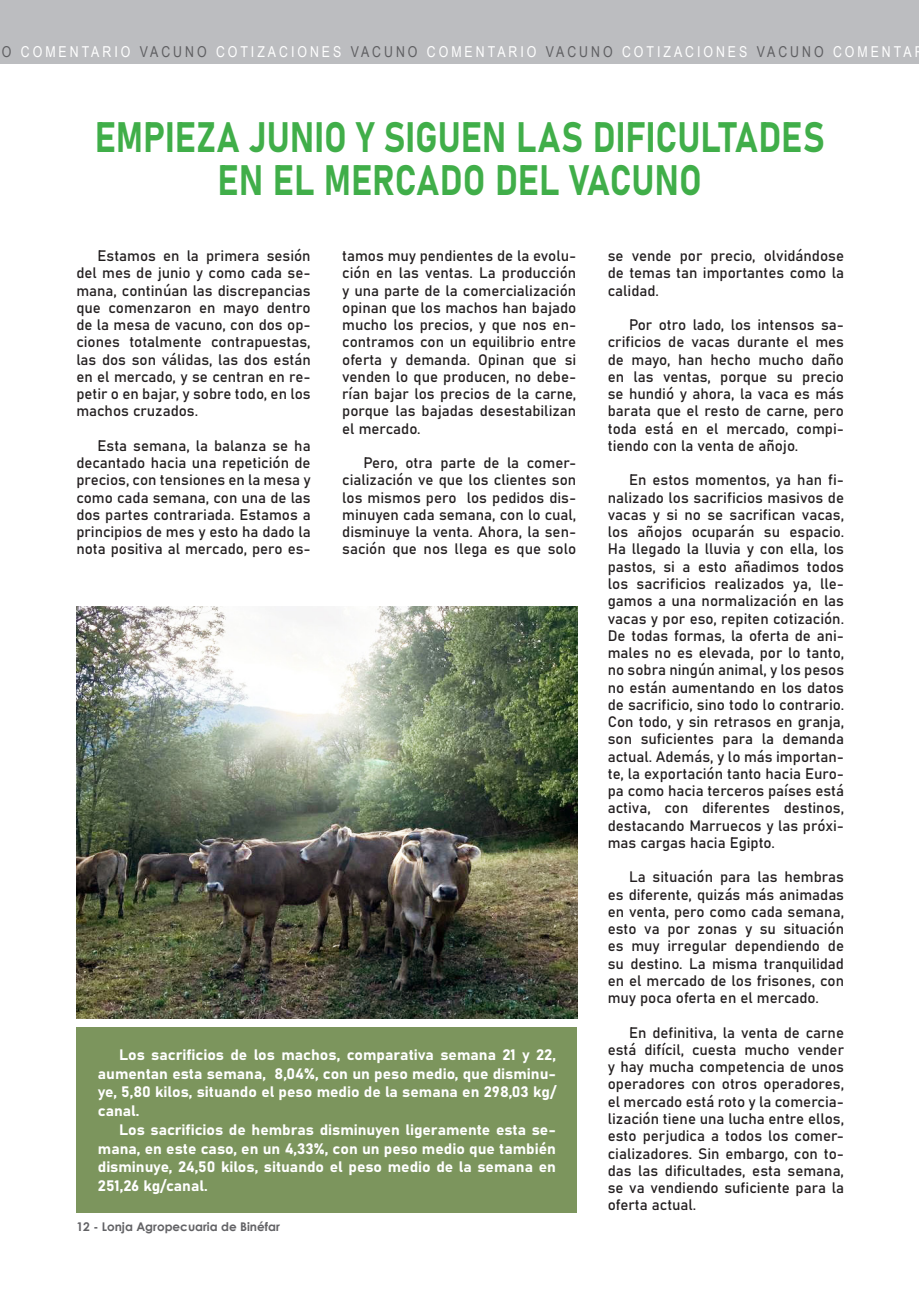
<style>
.page{position:relative;width:919px;height:1289px;background:#fff}
.page>*{position:absolute;margin:0;border:0;box-sizing:border-box;transform-origin:0 0}
.t1{font:42px/42px "Bahnschrift";color:#40ae49;text-align:center;scale:.84 1}
.t2{font:15px/17.2px "Bahnschrift";color:#231f20;text-align:justify}
.t3{font:15px/18.8px "Bahnschrift";color:#fff;text-align:justify;scale:1.05 1}
.t4{font:15px "Arial Narrow";letter-spacing:.2em;color:#fff}
.t5{font:700 12px "Century Gothic";color:#636366}
.s1{color:#5f5f62}
</style>
<div class="page">
<div style="left:0;top:0;width:918px;height:64px;background:#bcbdc0"></div>
<div style="left:77px;top:1026px;width:500px;height:186px;background:#7c955d"></div>
<img style="left:77px;top:606px;width:500px;height:412px">
<p class="t4" style="left:2px;top:40px;width:911px"><span class="s1">O</span> COMENTARIO <span class="s1">VACUNO</span> COTIZACIONES <span class="s1">VACUNO</span> COMENTARIO <span class="s1">VACUNO</span> COTIZACIONES <span class="s1">VACUNO</span> COMENTA</p>
<h1 class="t1" style="left:95px;top:114px;width:870px">EMPIEZA JUNIO Y SIGUEN LAS DIFICULTADES<br>EN EL MERCADO DEL VACUNO</h1>
<p class="t2" style="left:76px;top:246px;width:236px;text-indent:21px">Estamos en la primera sesión del mes de junio y como cada se&shy;mana, continúan las discrepancias que comenzaron en mayo dentro de la mesa de vacuno, con dos op&shy;ciones totalmente contrapuestas, las dos son válidas, las dos están en el mercado, y se centran en re&shy;petir o en bajar, y sobre todo, en los machos cruzados.</p>
<p class="t2" style="left:76px;top:436px;width:236px;text-indent:21px">Esta semana, la balanza se ha decantado hacia una repetición de precios, con tensiones en la mesa y como cada semana, con una de las dos partes contrariada. Estamos a principios de mes y esto ha dado la nota positiva al mercado, pero es-</p>
<p class="t2" style="left:342px;top:246px;width:235px">tamos muy pendientes de la evolu&shy;ción en las ventas. La producción y una parte de la comercialización opinan que los machos han bajado mucho los precios, y que nos en&shy;contramos con un equilibrio entre oferta y demanda. Opinan que si venden lo que producen, no debe&shy;rían bajar los precios de la carne, porque las bajadas desestabilizan el mercado.</p>
<p class="t2" style="left:342px;top:453px;width:235px;text-indent:21px">Pero, otra parte de la comer&shy;cialización ve que los clientes son los mismos pero los pedidos dis&shy;minuyen cada semana, con lo cual, disminuye la venta. Ahora, la sen&shy;sación que nos llega es que solo</p>
<p class="t3" style="left:98px;top:1044px;width:438px;text-indent:21px">Los sacrificios de los machos, comparativa semana 21 y 22, aumentan esta semana, 8,04%, con un peso medio, que disminu&shy;ye, 5,80 kilos, situando el peso medio de la semana en 298,03 kg/ canal.</p>
<p class="t3" style="left:98px;top:1119px;width:438px;text-indent:21px">Los sacrificios de hembras disminuyen ligeramente esta se&shy;mana, en este caso, en un 4,33%, con un peso medio que también disminuye, 24,50 kilos, situando el peso medio de la semana en 251,26 kg/canal.</p>
<p class="t5" style="left:77px;top:1217px;width:205px">12 - Lonja Agropecuaria de Binéfar</p>
<p class="t2" style="left:607px;top:246px;width:238px">se vende por precio, olvidándose de temas tan importantes como la calidad.</p>
<p class="t2" style="left:607px;top:315px;width:238px;text-indent:21px">Por otro lado, los intensos sa&shy;crificios de vacas durante el mes de mayo, han hecho mucho daño en las ventas, porque su precio se hundió y ahora, la vaca es más barata que el resto de carne, pero toda está en el mercado, compi&shy;tiendo con la venta de añojo.</p>
<p class="t2" style="left:607px;top:470px;width:238px;text-indent:21px">En estos momentos, ya han fi&shy;nalizado los sacrificios masivos de vacas y si no se sacrifican vacas, los añojos ocuparán su espacio.<br>Ha llegado la lluvia y con ella, los pastos, si a esto añadimos todos los sacrificios realizados ya, lle&shy;gamos a una normalización en las vacas y por eso, repiten cotización.<br>De todas formas, la oferta de ani&shy;males no es elevada, por lo tanto, no sobra ningún animal, y los pesos no están aumentando en los datos de sacrificio, sino todo lo contrario.<br>Con todo, y sin retrasos en granja, son suficientes para la demanda actual. Además, y lo más importan&shy;te, la exportación tanto hacia Euro&shy;pa como hacia terceros países está activa, con diferentes destinos, destacando Marruecos y las próxi&shy;mas cargas hacia Egipto.</p>
<p class="t2" style="left:607px;top:867px;width:238px;text-indent:21px">La situación para las hembras es diferente, quizás más animadas en venta, pero como cada semana, esto va por zonas y su situación es muy irregular dependiendo de su destino. La misma tranquilidad en el mercado de los frisones, con muy poca oferta en el mercado.</p>
<p class="t2" style="left:607px;top:1022px;width:238px;text-indent:21px">En definitiva, la venta de carne está difícil, cuesta mucho vender y hay mucha competencia de unos operadores con otros operadores, el mercado está roto y la comercia&shy;lización tiene una lucha entre ellos, esto perjudica a todos los comer&shy;cializadores. Sin embargo, con to&shy;das las dificultades, esta semana, se va vendiendo suficiente para la oferta actual.</p>
</div>
